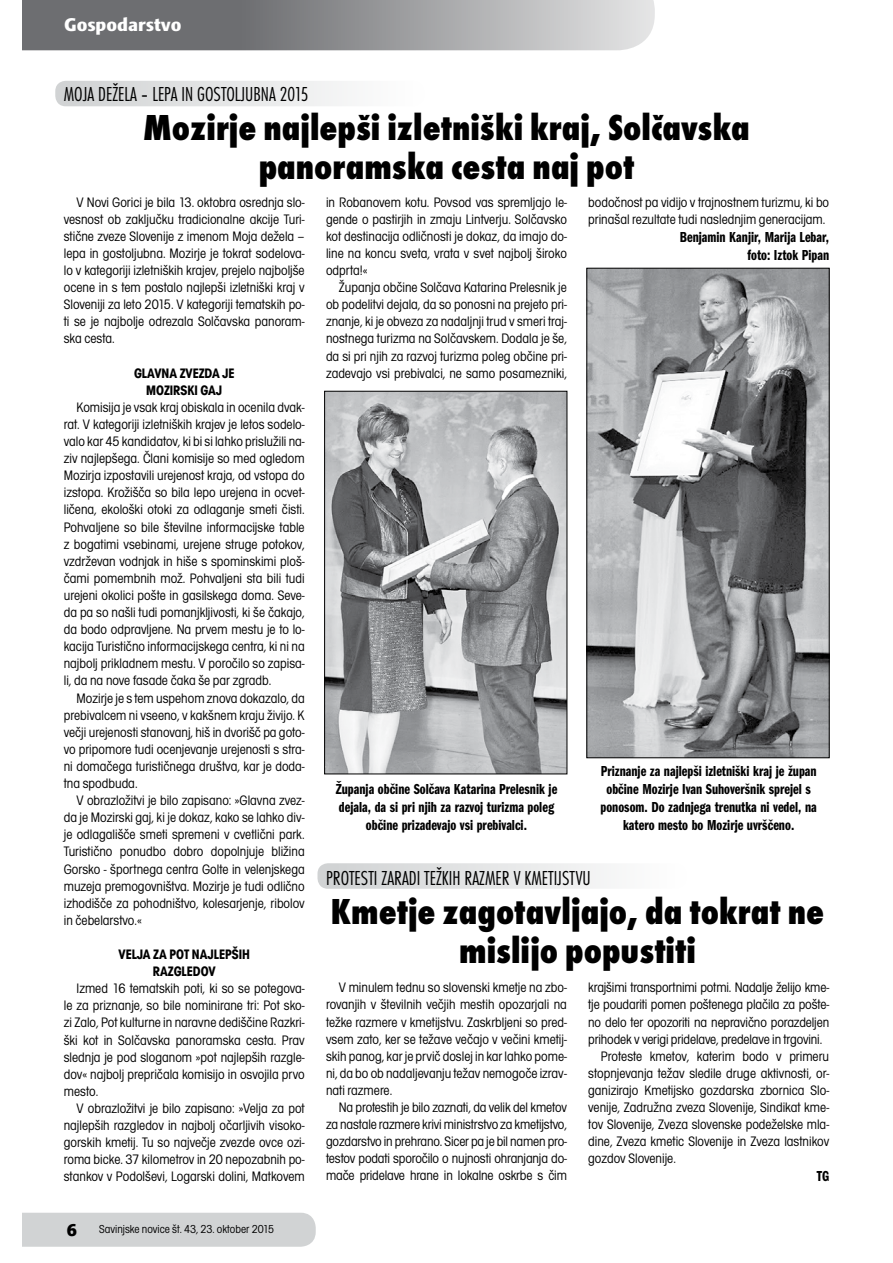
<style>
.page{position:relative;width:893px;height:1263px;background:#fff}
.page>*{position:absolute;margin:0;border:0;box-sizing:border-box;transform-origin:0 0}
.t1{font:37.5px/39px "Futura TEE Extr Bold Cond";color:#000;text-align:center}
.t2{font:21px "Futura TEE Ligh Cond";color:#000}
.t3{font:18px "Skoda Sans Black CE";color:#fff}
.t4{font:15px/18px "Franklin Got Itc TEE Demi Comp";color:#000;text-align:center}
.t5{font:condensed 14.25px/17.1px "Avant Gar Got Itc TEE";color:#000;text-align:justify}
.t6{font:700 condensed 14.25px/17.1px "Avant Gar Got Itc TEE";color:#000;text-align:center}
.t7{font:condensed 12px "Avant Gar Got Itc TEE";color:#000}
.s1{font-family:"Skoda Sans";font-weight:900;font-stretch:normal;font-size:18px}
</style>
<div class="page">
<svg style="left:22px;top:0;width:633px;height:50px;background:#949597"></svg>
<div style="left:22px;top:1213px;width:294px;height:34px;background:#d1d3d4"></div>
<div style="left:317px;top:863px;width:370px;height:26px;background:linear-gradient(to right,#cfd1d2,#fff);border-radius:10px"></div>
<div style="left:55px;top:81px;width:370px;height:25px;background:linear-gradient(to right,#cfd1d2,#fff);border-radius:10px"></div>
<img style="left:589px;top:270px;width:238px;height:486px">
<div style="left:587px;top:268px;width:242px;height:490px;border:1px solid #000"></div>
<img style="left:326px;top:393px;width:239px;height:379px">
<div style="left:324px;top:391px;width:243px;height:383px;border:1px solid #000"></div>
<p class="t3" style="left:64px;top:14px;width:119px">Gospodarstvo</p>
<h2 class="t2" style="left:64px;top:82px;width:246px">MOJA DEŽELA – LEPA IN GOSTOLJUBNA 2015</h2>
<h1 class="t1" style="left:143px;top:108px;width:608px">Mozirje najlepši izletniški kraj, Solčavska panoramska cesta naj pot</h1>
<p class="t5" style="left:64px;top:193px;width:242px;text-indent:13px">V Novi Gorici je bila 13. oktobra osrednja slo&shy;vesnost ob zaključku tradicionalne akcije Turi&shy;stične zveze Slovenije z imenom Moja dežela – lepa in gostoljubna. Mozirje je tokrat sodelova&shy;lo v kategoriji izletniških krajev, prejelo najboljše ocene in s tem postalo najlepši izletniški kraj v Sloveniji za leto 2015. V kategoriji tematskih po&shy;ti se je najbolje odrezala Solčavska panoram&shy;ska cesta.</p>
<p class="t6" style="left:134px;top:364px;width:102px">GLAVNA ZVEZDA JE<br>MOZIRSKI GAJ</p>
<p class="t5" style="left:64px;top:399px;width:242px;text-indent:13px">Komisija je vsak kraj obiskala in ocenila dvak&shy;rat. V kategoriji izletniških krajev je letos sodelo&shy;valo kar 45 kandidatov, ki bi si lahko prislužili na&shy;ziv najlepšega. Člani komisije so med ogledom Mozirja izpostavili urejenost kraja, od vstopa do izstopa. Krožišča so bila lepo urejena in ocvet&shy;ličena, ekološki otoki za odlaganje smeti čisti.<br>Pohvaljene so bile številne informacijske table z bogatimi vsebinami, urejene struge potokov, vzdrževan vodnjak in hiše s spominskimi ploš&shy;čami pomembnih mož. Pohvaljeni sta bili tudi urejeni okolici pošte in gasilskega doma. Seve&shy;da pa so našli tudi pomanjkljivosti, ki še čakajo, da bodo odpravljene. Na prvem mestu je to lo&shy;kacija Turistično informacijskega centra, ki ni na najbolj prikladnem mestu. V poročilo so zapisa&shy;li, da na nove fasade čaka še par zgradb.</p>
<p class="t5" style="left:64px;top:689px;width:242px;text-indent:13px">Mozirje je s tem uspehom znova dokazalo, da prebivalcem ni vseeno, v kakšnem kraju živijo. K večji urejenosti stanovanj, hiš in dvorišč pa goto&shy;vo pripomore tudi ocenjevanje urejenosti s stra&shy;ni domačega turističnega društva, kar je doda&shy;tna spodbuda.</p>
<p class="t5" style="left:64px;top:792px;width:242px;text-indent:13px">V obrazložitvi je bilo zapisano: »Glavna zvez&shy;da je Mozirski gaj, ki je dokaz, kako se lahko div&shy;je odlagališče smeti spremeni v cvetlični park.<br>Turistično ponudbo dobro dopolnjuje bližina Gorsko - športnega centra Golte in velenjskega muzeja premogovništva. Mozirje je tudi odlično izhodišče za pohodništvo, kolesarjenje, ribolov in čebelarstvo.«</p>
<p class="t6" style="left:119px;top:946px;width:133px">VELJA ZA POT NAJLEPŠIH<br>RAZGLEDOV</p>
<p class="t5" style="left:64px;top:980px;width:242px;text-indent:13px">Izmed 16 tematskih poti, ki so se potegova&shy;le za priznanje, so bile nominirane tri: Pot sko&shy;zi Zalo, Pot kulturne in naravne dediščine Razkri&shy;ški kot in Solčavska panoramska cesta. Prav slednja je pod sloganom »pot najlepših razgle&shy;dov« najbolj prepričala komisijo in osvojila prvo mesto.</p>
<p class="t5" style="left:64px;top:1100px;width:242px;text-indent:13px">V obrazložitvi je bilo zapisano: »Velja za pot najlepših razgledov in najbolj očarljivih visoko&shy;gorskih kmetij. Tu so največje zvezde ovce ozi&shy;roma bicke. 37 kilometrov in 20 nepozabnih po&shy;stankov v Podolševi, Logarski dolini, Matkovem</p>
<p class="t7" style="left:67px;top:1222px;width:209px"><span class="s1">6</span> Savinjske novice št. 43, 23. oktober 2015</p>
<p class="t5" style="left:326px;top:193px;width:242px">in Robanovem kotu. Povsod vas spremljajo le&shy;gende o pastirjih in zmaju Lintverju. Solčavsko kot destinacija odličnosti je dokaz, da imajo do&shy;line na koncu sveta, vrata v svet najbolj široko odprta!«</p>
<p class="t5" style="left:326px;top:279px;width:242px;text-indent:13px">Županja občine Solčava Katarina Prelesnik je ob podelitvi dejala, da so ponosni na prejeto pri&shy;znanje, ki je obveza za nadaljnji trud v smeri traj&shy;nostnega turizma na Solčavskem. Dodala je še, da si pri njih za razvoj turizma poleg občine pri&shy;zadevajo vsi prebivalci, ne samo posamezniki,</p>
<p class="t5" style="left:588px;top:193px;width:242px">bodočnost pa vidijo v trajnostnem turizmu, ki bo prinašal rezultate tudi naslednjim generacijam.</p>
<p class="t4" style="left:680px;top:228px;width:151px;text-align:right">Benjamin Kanjir, Marija Lebar, foto: Iztok Pipan</p>
<p class="t4" style="left:336px;top:780px;width:223px">Županja občine Solčava Katarina Prelesnik je dejala, da si pri njih za razvoj turizma poleg občine prizadevajo vsi prebivalci.</p>
<p class="t4" style="left:600px;top:762px;width:218px">Priznanje za najlepši izletniški kraj je župan občine Mozirje Ivan Suhoveršnik sprejel s ponosom. Do zadnjega trenutka ni vedel, na katero mesto bo Mozirje uvrščeno.</p>
<h2 class="t2" style="left:326px;top:866px;width:266px">PROTESTI ZARADI TEŽKIH RAZMER V KMETIJSTVU</h2>
<h1 class="t1" style="left:331px;top:892px;width:495px">Kmetje zagotavljajo, da tokrat ne mislijo popustiti</h1>
<p class="t5" style="left:326px;top:979px;width:242px;text-indent:13px">V minulem tednu so slovenski kmetje na zbo&shy;rovanjih v številnih večjih mestih opozarjali na težke razmere v kmetijstvu. Zaskrbljeni so pred&shy;vsem zato, ker se težave večajo v večini kmetij&shy;skih panog, kar je prvič doslej in kar lahko pome&shy;ni, da bo ob nadaljevanju težav nemogoče izrav&shy;nati razmere.</p>
<p class="t5" style="left:326px;top:1099px;width:242px;text-indent:13px">Na protestih je bilo zaznati, da velik del kmetov za nastale razmere krivi ministrstvo za kmetijstvo, gozdarstvo in prehrano. Sicer pa je bil namen pro&shy;testov podati sporočilo o nujnosti ohranjanja do&shy;mače pridelave hrane in lokalne oskrbe s čim</p>
<p class="t5" style="left:588px;top:979px;width:242px">krajšimi transportnimi potmi. Nadalje želijo kme-</p>
<p class="t5" style="left:588px;top:996px;width:242px">tje poudariti pomen poštenega plačila za pošte-</p>
<p class="t5" style="left:588px;top:1013px;width:242px">no delo ter opozoriti na nepravično porazdeljen</p>
<p class="t5" style="left:588px;top:1030px;width:235px">prihodek v verigi pridelave, predelave in trgovini.</p>
<p class="t5" style="left:601px;top:1047px;width:230px">Proteste kmetov, katerim bodo v primeru</p>
<p class="t5" style="left:588px;top:1065px;width:242px">stopnjevanja težav sledile druge aktivnosti, or-</p>
<p class="t5" style="left:588px;top:1082px;width:242px">ganizirajo Kmetijsko gozdarska zbornica Slo-</p>
<p class="t5" style="left:588px;top:1099px;width:242px">venije, Zadružna zveza Slovenije, Sindikat kme-</p>
<p class="t5" style="left:588px;top:1116px;width:242px">tov Slovenije, Zveza slovenske podeželske mla-</p>
<p class="t5" style="left:588px;top:1133px;width:242px">dine, Zveza kmetic Slovenije in Zveza lastnikov</p>
<p class="t5" style="left:588px;top:1150px;width:89px">gozdov Slovenije.</p>
<p class="t4" style="left:817px;top:1167px;width:14px">TG</p>
</div>
